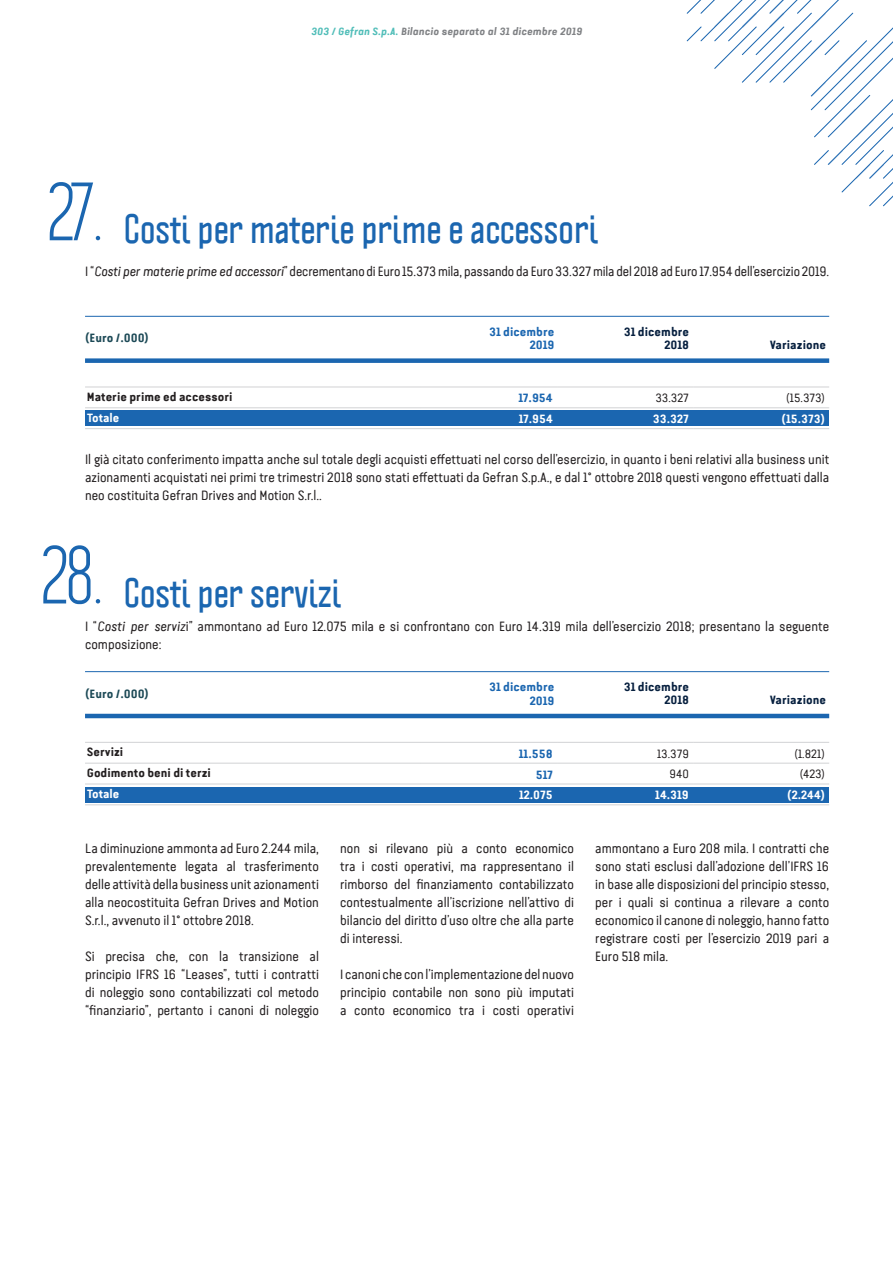
<style>
.page{position:relative;width:893px;height:1263px;background:#fff}
.page>*{position:absolute;margin:0;border:0;box-sizing:border-box;transform-origin:0 0}
.t1{font:75px "Politica";color:#1b66b0}
.t2{font:700 36px "Politica";color:#1b66b0}
.t3{font:13.5px/18px "Van Condensed Pro";color:#231f20;text-align:justify}
.t4{font:700 12px "Van Condensed Pro";color:#fff}
.t5{font:700 12px "Van Condensed Pro";color:#231f20}
.t6{font:700 12px/13.5px "Van Condensed Pro";color:#07203f;text-align:right}
.t7{font:700 12px/13.5px "Van Condensed Pro";color:#1b66b0;text-align:right}
.t8{font:12px "Van Condensed Pro";color:#231f20}
.t9{font:700 12px "Van Condensed Pro";color:#1c4956}
.t10{font:italic 700 10.5px "Van Condensed Pro";color:#808285}
.s1{color:#52beb9}
.s2{font-style:italic}
</style>
<div class="page">
<svg style="left:687px;top:0;width:206px;height:206px"></svg>
<div style="left:85px;top:358px;width:744px;height:5px;background:#1b66b0"></div>
<hr style="left:85px;top:316px;width:744px;height:1px;background:#1b66b0">
<hr style="left:85px;top:714px;width:744px;height:4px;background:#1b66b0">
<hr style="left:85px;top:671px;width:744px;height:1px;background:#1b66b0">
<div style="left:85px;top:410px;width:744px;height:16px;background:#1b66b0"></div>
<div style="left:85px;top:787px;width:744px;height:15px;background:#1b66b0"></div>
<hr style="left:85px;top:387px;width:336px;height:1px;background:#d1d2d4">
<hr style="left:421px;top:387px;width:136px;height:1px;background:#d1d2d4">
<hr style="left:557px;top:387px;width:136px;height:1px;background:#d1d2d4">
<hr style="left:693px;top:387px;width:136px;height:1px;background:#d1d2d4">
<hr style="left:85px;top:407px;width:336px;height:1px;background:#d1d2d4">
<hr style="left:421px;top:407px;width:136px;height:1px;background:#d1d2d4">
<hr style="left:557px;top:407px;width:136px;height:1px;background:#d1d2d4">
<hr style="left:693px;top:407px;width:136px;height:1px;background:#d1d2d4">
<hr style="left:85px;top:428px;width:336px;height:1px;background:#d1d2d4">
<hr style="left:421px;top:428px;width:136px;height:1px;background:#d1d2d4">
<hr style="left:557px;top:428px;width:136px;height:1px;background:#d1d2d4">
<hr style="left:693px;top:428px;width:136px;height:1px;background:#d1d2d4">
<hr style="left:85px;top:742px;width:336px;height:1px;background:#d1d2d4">
<hr style="left:421px;top:742px;width:136px;height:1px;background:#d1d2d4">
<hr style="left:557px;top:742px;width:136px;height:1px;background:#d1d2d4">
<hr style="left:693px;top:742px;width:136px;height:1px;background:#d1d2d4">
<hr style="left:85px;top:763px;width:336px;height:1px;background:#d1d2d4">
<hr style="left:421px;top:763px;width:136px;height:1px;background:#d1d2d4">
<hr style="left:557px;top:763px;width:136px;height:1px;background:#d1d2d4">
<hr style="left:693px;top:763px;width:136px;height:1px;background:#d1d2d4">
<hr style="left:85px;top:784px;width:336px;height:1px;background:#d1d2d4">
<hr style="left:421px;top:784px;width:136px;height:1px;background:#d1d2d4">
<hr style="left:557px;top:784px;width:136px;height:1px;background:#d1d2d4">
<hr style="left:693px;top:784px;width:136px;height:1px;background:#d1d2d4">
<hr style="left:85px;top:804px;width:336px;height:1px;background:#d1d2d4">
<hr style="left:421px;top:804px;width:136px;height:1px;background:#d1d2d4">
<hr style="left:557px;top:804px;width:136px;height:1px;background:#d1d2d4">
<hr style="left:693px;top:804px;width:136px;height:1px;background:#d1d2d4">
<p class="t10" style="left:311px;top:23px;width:273px"><span class="s1">303 / Gefran S.p.A.</span> Bilancio separato al 31 dicembre 2019</p>
<h1 class="t1" style="left:47px;top:164px;width:58px">27.</h1>
<h2 class="t2" style="left:124px;top:205px;width:476px">Costi per materie prime e accessori</h2>
<p class="t3" style="left:85px;top:262px;width:746px">I “<span class="s2">Costi per materie prime ed accessori</span>” decrementano di Euro 15.373 mila, passando da Euro 33.327 mila del 2018 ad Euro 17.954 dell’esercizio 2019.</p>
<p class="t9" style="left:85px;top:329px;width:65px">(Euro /.000)</p>
<p class="t7" style="left:489px;top:324px;width:67px">31 dicembre<br>2019</p>
<p class="t6" style="left:624px;top:324px;width:67px">31 dicembre<br>2018</p>
<p class="t6" style="left:770px;top:337px;width:58px">Variazione</p>
<p class="t5" style="left:87px;top:388px;width:147px">Materie prime ed accessori</p>
<p class="t7" style="left:518px;top:391px;width:36px">17.954</p>
<p class="t8" style="left:655px;top:390px;width:35px">33.327</p>
<p class="t8" style="left:786px;top:390px;width:40px">(15.373)</p>
<p class="t4" style="left:87px;top:409px;width:34px">Totale</p>
<p class="t4" style="left:519px;top:410px;width:36px">17.954</p>
<p class="t4" style="left:653px;top:410px;width:37px">33.327</p>
<p class="t4" style="left:782px;top:410px;width:45px">(15.373)</p>
<p class="t3" style="left:85px;top:450px;width:746px">Il già citato conferimento impatta anche sul totale degli acquisti effettuati nel corso dell’esercizio, in quanto i beni relativi alla business unit azionamenti acquistati nei primi tre trimestri 2018 sono stati effettuati da Gefran S.p.A., e dal 1° ottobre 2018 questi vengono effettuati dalla neo costituita Gefran Drives and Motion S.r.l..</p>
<h1 class="t1" style="left:41px;top:527px;width:64px">28.</h1>
<h2 class="t2" style="left:124px;top:569px;width:219px">Costi per servizi</h2>
<p class="t3" style="left:85px;top:617px;width:746px">I “<span class="s2">Costi per serviz</span>i” ammontano ad Euro 12.075 mila e si confrontano con Euro 14.319 mila dell’esercizio 2018; presentano la seguente composizione:</p>
<p class="t9" style="left:85px;top:684px;width:65px">(Euro /.000)</p>
<p class="t7" style="left:489px;top:679px;width:67px">31 dicembre<br>2019</p>
<p class="t6" style="left:624px;top:679px;width:67px">31 dicembre<br>2018</p>
<p class="t6" style="left:770px;top:693px;width:58px">Variazione</p>
<p class="t5" style="left:87px;top:743px;width:38px">Servizi</p>
<p class="t7" style="left:519px;top:746px;width:36px">11.558</p>
<p class="t8" style="left:657px;top:745px;width:33px">13.379</p>
<p class="t8" style="left:794px;top:745px;width:32px">(1.821)</p>
<p class="t5" style="left:87px;top:764px;width:126px">Godimento beni di terzi</p>
<p class="t7" style="left:536px;top:767px;width:19px">517</p>
<p class="t8" style="left:669px;top:766px;width:21px">940</p>
<p class="t8" style="left:800px;top:766px;width:27px">(423)</p>
<p class="t4" style="left:87px;top:785px;width:34px">Totale</p>
<p class="t4" style="left:519px;top:786px;width:35px">12.075</p>
<p class="t4" style="left:655px;top:786px;width:35px">14.319</p>
<p class="t4" style="left:787px;top:786px;width:39px">(2.244)</p>
<p class="t3" style="left:85px;top:838px;width:235px">La diminuzione ammonta ad Euro 2.244 mila, prevalentemente legata al trasferimento delle attività della business unit azionamenti alla neocostituita Gefran Drives and Motion S.r.l., avvenuto il 1° ottobre 2018.</p>
<p class="t3" style="left:85px;top:946px;width:235px">Si precisa che, con la transizione al principio IFRS 16 “Leases”, tutti i contratti di noleggio sono contabilizzati col metodo “finanziario”, pertanto i canoni di noleggio</p>
<p class="t3" style="left:340px;top:838px;width:235px">non si rilevano più a conto economico tra i costi operativi, ma rappresentano il rimborso del finanziamento contabilizzato contestualmente all’iscrizione nell’attivo di bilancio del diritto d’uso oltre che alla parte di interessi.</p>
<p class="t3" style="left:340px;top:964px;width:235px">I canoni che con l’implementazione del nuovo principio contabile non sono più imputati a conto economico tra i costi operativi</p>
<p class="t3" style="left:595px;top:838px;width:235px">ammontano a Euro 208 mila. I contratti che sono stati esclusi dall’adozione dell’IFRS 16 in base alle disposizioni del principio stesso, per i quali si continua a rilevare a conto economico il canone di noleggio, hanno fatto registrare costi per l’esercizio 2019 pari a Euro 518 mila.</p>
</div>
